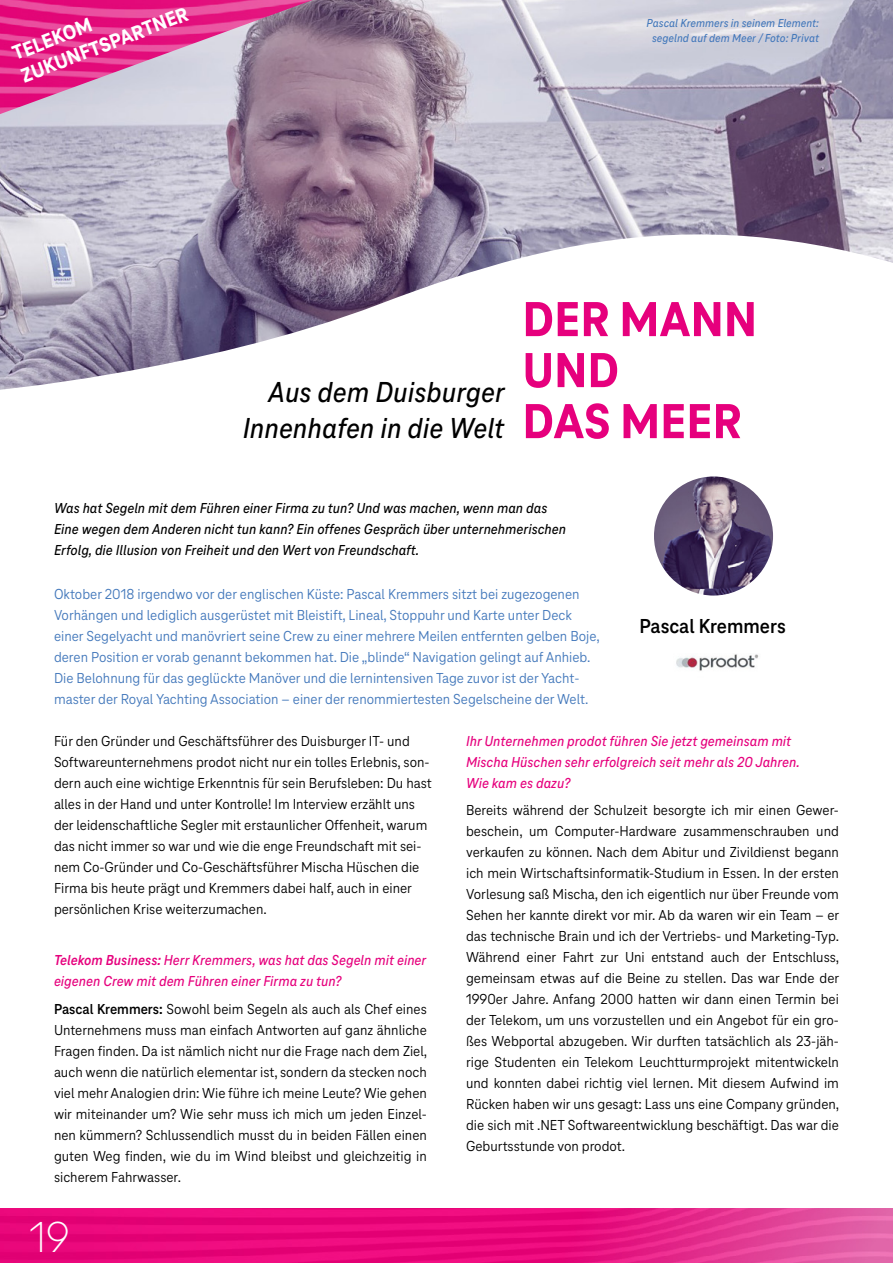
<style>
.page{position:relative;width:893px;height:1263px;background:#fff}
.page>*{position:absolute;margin:0;border:0;box-sizing:border-box;transform-origin:0 0}
.t1{font:800 51px/51px "Tele Neo";letter-spacing:.01em;color:#e6007d}
.t2{font:100 45px "Tele Neo";color:#fff}
.t3{font:italic 500 30px/36px "Tele Neo";color:#000;text-align:right}
.t4{font:800 21px/24px "Tele Neo";color:#fff}
.t5{font:700 21px "Tele Neo";color:#000}
.t6{font:15px/21px "Tele Neo";color:#000;text-align:justify}
.t7{font:15px/21px "Tele Neo";color:#4378bb}
.t8{font:italic 500 15px/21px "Tele Neo";color:#e6007d}
.t9{font:italic 500 15px/21px "Tele Neo";color:#000}
.t10{font:italic 500 12px/15px "Tele Neo";color:#4378bb;text-align:center}
.s1{font-weight:700}
</style>
<div class="page">
<img style="left:0;top:1209px;width:893px;height:54px">
<img style="left:654px;top:476px;width:119px;height:119px;border-radius:60px">
<img style="left:676px;top:654px;width:83px;height:17px">
<img style="left:0;top:0;width:893px;height:191px">
<img style="left:0;top:0;width:313px;height:114px">
<svg style="left:0;top:191px;width:893px;height:199px"></svg>
<h3 class="t4" style="left:9px;top:43px;width:179px;rotate:-21deg">TELEKOM<br>ZUKUNFTSPARTNER</h3>
<p class="t10" style="left:647px;top:16px;width:174px">Pascal Kremmers in seinem Element: segelnd auf dem Meer / Foto: Privat</p>
<h3 class="t3" style="left:243px;top:375px;width:264px">Aus dem Duisburger<br>Innenhafen in die Welt</h3>
<h1 class="t1" style="left:523px;top:294px;width:236px">DER MANN<br>UND<br>DAS MEER</h1>
<p class="t9" style="left:54px;top:498px;width:513px">Was hat Segeln mit dem Führen einer Firma zu tun? Und was machen, wenn man das<br>Eine wegen dem Anderen nicht tun kann? Ein offenes Gespräch über unternehmerischen<br>Erfolg, die Illusion von Freiheit und den Wert von Freundschaft.</p>
<p class="t7" style="left:54px;top:583px;width:547px">Oktober 2018 irgendwo vor der englischen Küste: Pascal Kremmers sitzt bei zugezogenen Vorhängen und lediglich ausgerüstet mit Bleistift, Lineal, Stoppuhr und Karte unter Deck einer Segelyacht und manövriert seine Crew zu einer mehrere Meilen entfernten gelben Boje, deren Position er vorab genannt bekommen hat. Die „blinde“ Navigation gelingt auf Anhieb.<br>Die Belohnung für das geglückte Manöver und die lernintensiven Tage zuvor ist der Yacht&shy;master der Royal Yachting Association – einer der renommiertesten Segelscheine der Welt.</p>
<p class="t6" style="left:54px;top:730px;width:379px;text-align:left">Für den Gründer und Geschäftsführer des Duisburger IT- und Softwareunternehmens prodot nicht nur ein tolles Erlebnis, son&shy;dern auch eine wichtige Erkenntnis für sein Berufsleben: Du hast alles in der Hand und unter Kontrolle! Im Interview erzählt uns der leidenschaftliche Segler mit erstaunlicher Offenheit, warum das nicht immer so war und wie die enge Freundschaft mit sei&shy;nem Co-Gründer und Co-Geschäftsführer Mischa Hüschen die Firma bis heute prägt und Kremmers dabei half, auch in einer persönlichen Krise weiterzumachen.</p>
<h3 class="t5" style="left:639px;top:614px;width:148px">Pascal Kremmers</h3>
<p class="t8" style="left:466px;top:731px;width:335px">Ihr Unternehmen prodot führen Sie jetzt gemeinsam mit<br>Mischa Hüschen sehr erfolgreich seit mehr als 20 Jahren.<br>Wie kam es dazu?</p>
<p class="t6" style="left:466px;top:800px;width:375px">Bereits während der Schulzeit besorgte ich mir einen Gewer&shy;beschein, um Computer-Hardware zusammenschrauben und verkaufen zu können. Nach dem Abitur und Zivildienst begann ich mein Wirtschaftsinformatik-Studium in Essen. In der ersten Vorlesung saß Mischa, den ich eigentlich nur über Freunde vom Sehen her kannte direkt vor mir. Ab da waren wir ein Team – er das technische Brain und ich der Vertriebs- und Marketing-Typ.<br>Während einer Fahrt zur Uni entstand auch der Entschluss, gemeinsam etwas auf die Beine zu stellen. Das war Ende der 1990er Jahre. Anfang 2000 hatten wir dann einen Termin bei der Telekom, um uns vorzustellen und ein Angebot für ein gro&shy;ßes Webportal abzugeben. Wir durften tatsächlich als 23-jäh&shy;rige Studenten ein Telekom Leuchtturmprojekt mitentwickeln und konnten dabei richtig viel lernen. Mit diesem Aufwind im Rücken haben wir uns gesagt: Lass uns eine Company gründen, die sich mit .NET Softwareentwicklung beschäftigt. Das war die Geburtsstunde von prodot.</p>
<p class="t8" style="left:54px;top:950px;width:374px"><span class="s1">Telekom Business:</span> Herr Kremmers, was hat das Segeln mit einer eigenen Crew mit dem Führen einer Firma zu tun?</p>
<p class="t6" style="left:54px;top:998px;width:375px"><span class="s1">Pascal Kremmers:</span> Sowohl beim Segeln als auch als Chef eines Unternehmens muss man einfach Antworten auf ganz ähnliche Fragen finden. Da ist nämlich nicht nur die Frage nach dem Ziel, auch wenn die natürlich elementar ist, sondern da stecken noch viel mehr Analogien drin: Wie führe ich meine Leute? Wie gehen wir miteinander um? Wie sehr muss ich mich um jeden Einzel&shy;nen kümmern? Schlussendlich musst du in beiden Fällen einen guten Weg finden, wie du im Wind bleibst und gleichzeitig in sicherem Fahrwasser.</p>
<h2 class="t2" style="left:30px;top:1212px;width:42px">19</h2>
</div>
